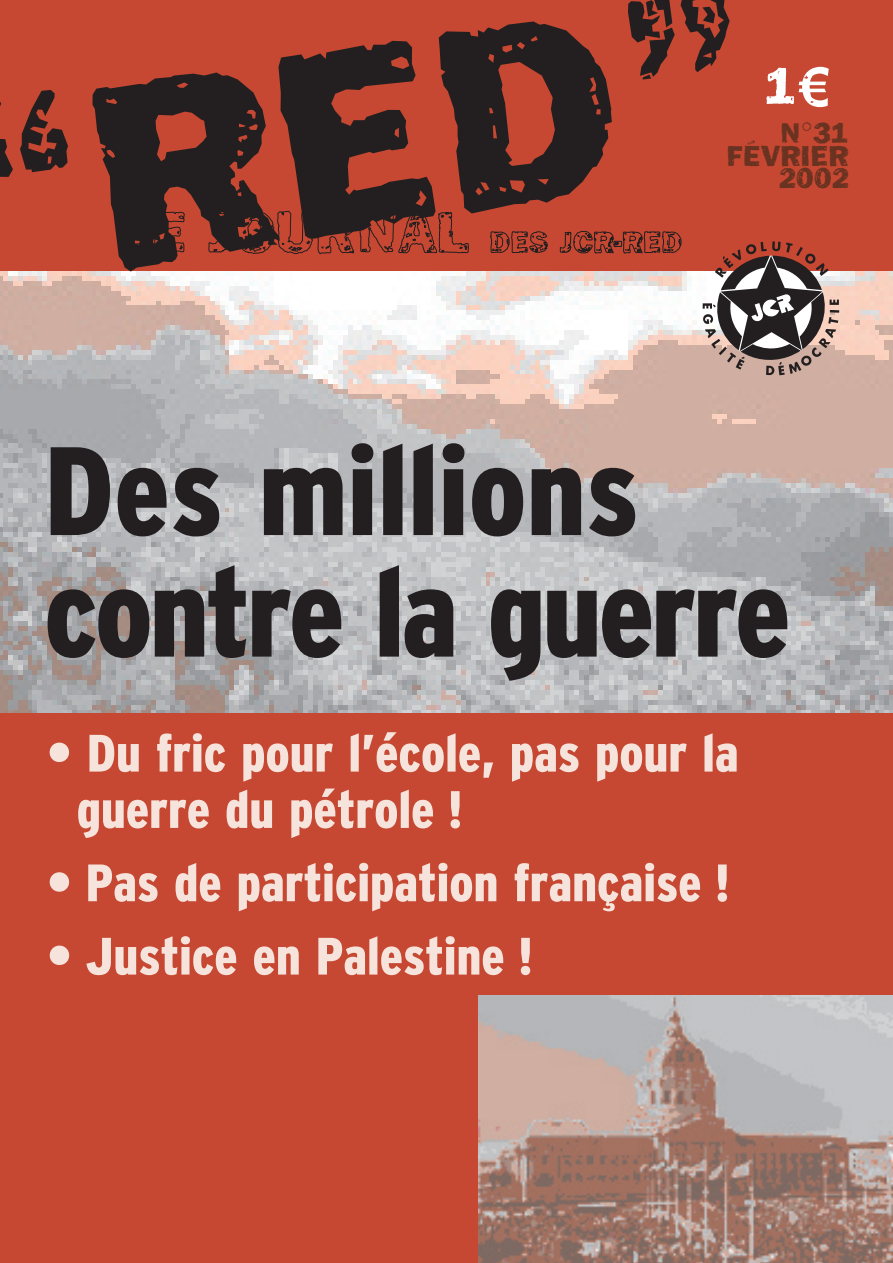
<style>
.page{position:relative;width:893px;height:1263px;background:#c64832}
.page>*{position:absolute;margin:0;border:0;box-sizing:border-box;transform-origin:0 0}
.t1{font:272.25px "Frankie";color:#231f20}
.t2{font:900 condensed 125.4px/121.5px "Interstate";letter-spacing:-.025em;color:#231f20}
.t3{font:54.45px "Frankie";color:#fff}
.t4{font:900 condensed 52.5px/56.2px "Interstate";color:#f6e3db}
.t5{font:30px "Frankie";color:#693221}
</style>
<div class="page">
<svg style="left:120px;top:212px;width:65px;height:41px"></svg>
<svg style="left:208px;top:211px;width:261px;height:43px"></svg>
<svg style="left:490px;top:231px;width:58px;height:22px"></svg>
<svg style="left:560px;top:231px;width:121px;height:23px"></svg>
<svg style="left:799px;top:67px;width:30px;height:40px"></svg>
<img style="left:0;top:272px;width:893px;height:440px">
<img style="left:478px;top:995px;width:415px;height:268px">
<svg style="left:703px;top:241px;width:136px;height:134px;background:#91736d"></svg>
<h1 class="t1" style="left:-73px;top:43px;width:818px;rotate:-9deg">“RED”</h1>
<p class="t3" style="left:764px;top:54px;width:34px">1</p>
<p class="t5" style="left:780px;top:115px;width:70px">N°31</p>
<p class="t5" style="left:726px;top:138px;width:104px">FÉVRIER</p>
<p class="t5" style="left:779px;top:160px;width:72px">2002</p>
<h2 class="t2" style="left:44px;top:430px;width:748px">Des millions contre la guerre</h2>
<p class="t4" style="left:77px;top:725px;width:663px;text-indent:-30px">• Du fric pour l’école, pas pour la guerre du pétrole !</p>
<p class="t4" style="left:47px;top:854px;width:684px">• Pas de participation française !</p>
<p class="t4" style="left:47px;top:928px;width:487px">• Justice en Palestine !</p>
</div>
